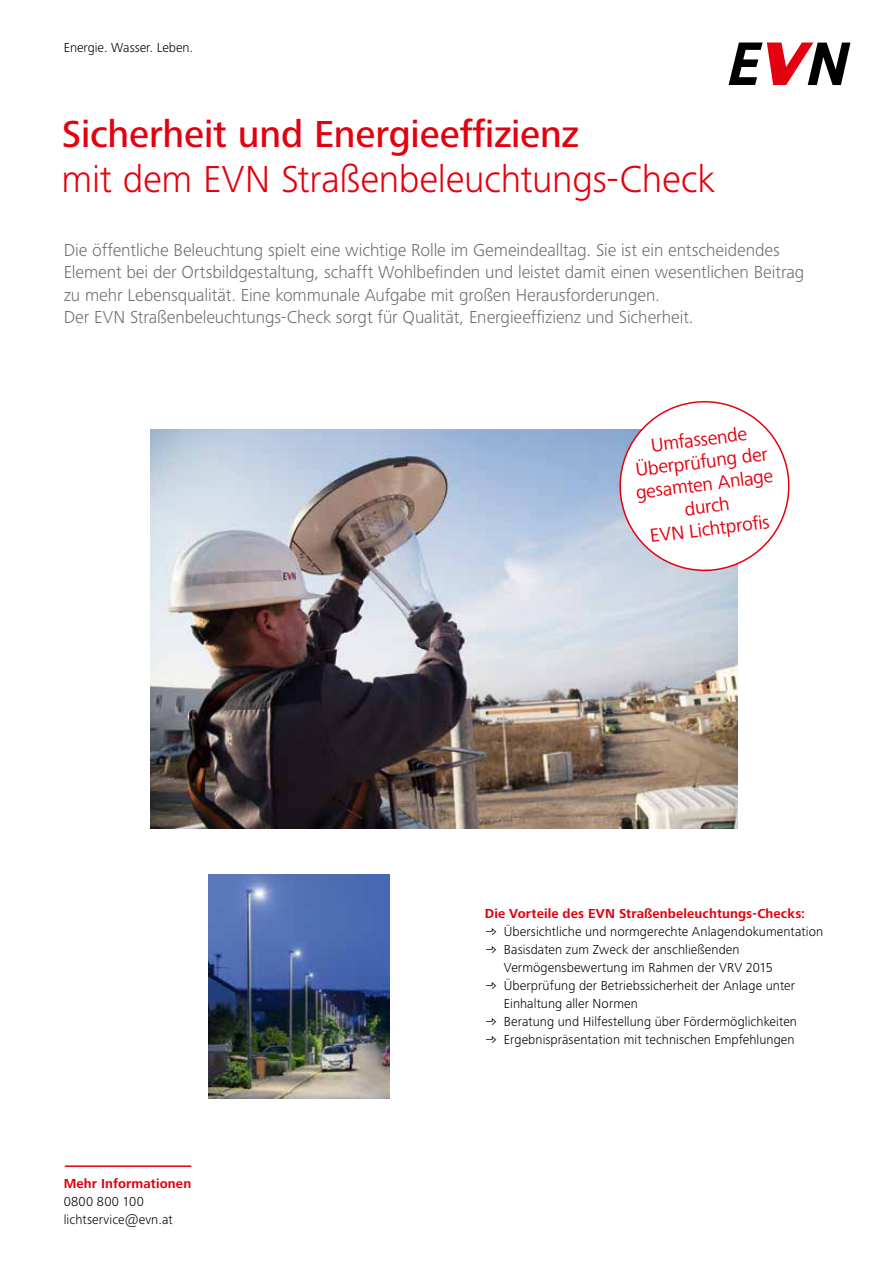
<style>
.page{position:relative;width:893px;height:1263px;background:#fff}
.page>*{position:absolute;margin:0;border:0;box-sizing:border-box;transform-origin:0 0}
.t1{font:300 39px "Frutiger Next LTW1 G";letter-spacing:-.01em;color:#e3000f}
.t2{font:500 39px "Frutiger Next LTW1 G";letter-spacing:-.005em;color:#e3000f}
.t3{font:19.5px/22.5px "Frutiger Next LTW1 G";color:#e3000f;text-align:center}
.t4{font:300 18px/22.5px "Frutiger Next LTW1 G";letter-spacing:-.005em;color:#6f6f6e}
.t5{font:300 13.5px/18px "Frutiger Nextfor EVN";letter-spacing:.005em;color:#000}
.t6{font:700 13.5px "Frutiger Next For EVN";letter-spacing:.01em;color:#e3000f}
.t7{font:300 13.5px/18px "Frutiger Next LTW1 G";letter-spacing:.01em;color:#000}
.t8{font:700 13.5px "Frutiger Next LTW1 G";letter-spacing:.01em;color:#e3000f}
</style>
<div class="page">
<svg style="left:729px;top:43px;width:121px;height:42px"></svg>
<hr style="left:65px;top:1165px;width:126px;height:2px;background:#e3000f">
<img style="left:151px;top:429px;width:587px;height:399px">
<svg style="left:615px;top:401px;width:175px;height:174px"></svg>
<img style="left:208px;top:874px;width:182px;height:224px">
<p class="t5" style="left:64px;top:39px;width:131px">Energie. Wasser. Leben.</p>
<h1 class="t2" style="left:62px;top:112px;width:519px">Sicherheit und Energieeffizienz</h1>
<h1 class="t1" style="left:62px;top:157px;width:655px">mit dem EVN Straßenbeleuchtungs-Check</h1>
<p class="t4" style="left:64px;top:239px;width:742px">Die öffentliche Beleuchtung spielt eine wichtige Rolle im Gemeindealltag. Sie ist ein entscheidendes Element bei der Ortsbildgestaltung, schafft Wohlbefinden und leistet damit einen wesentlichen Beitrag zu mehr Lebensqualität. Eine kommunale Aufgabe mit großen Herausforderungen.<br>Der EVN Straßenbeleuchtungs-Check sorgt für Qualität, Energieeffizienz und Sicherheit.</p>
<p class="t3" style="left:629px;top:437px;width:140px;rotate:-7deg">Umfassende<br>Überprüfung der gesamten Anlage durch<br>EVN Lichtprofi s</p>
<p class="t8" style="left:64px;top:1176px;width:129px">Mehr Informationen</p>
<p class="t7" style="left:64px;top:1193px;width:110px">0800 800 100 lichtservice@evn.at</p>
<p class="t6" style="left:485px;top:906px;width:322px">Die Vorteile des EVN Straßenbeleuchtungs-Checks:</p>
<p class="t5" style="left:485px;top:923px;width:340px">• Übersichtliche und normgerechte Anlagendokumentation</p>
<p class="t5" style="left:504px;top:940px;width:271px;text-indent:-19px">• Basisdaten zum Zweck der anschließenden<br>Vermögensbewertung im Rahmen der VRV 2015</p>
<p class="t5" style="left:504px;top:976px;width:293px;text-indent:-19px">• Überprüfung der Betriebssicherheit der Anlage unter<br>Einhaltung aller Normen</p>
<p class="t5" style="left:485px;top:1012px;width:314px">• Beratung und Hilfestellung über Fördermöglichkeiten</p>
<p class="t5" style="left:485px;top:1030px;width:311px">• Ergebnispräsentation mit technischen Empfehlungen</p>
</div>
